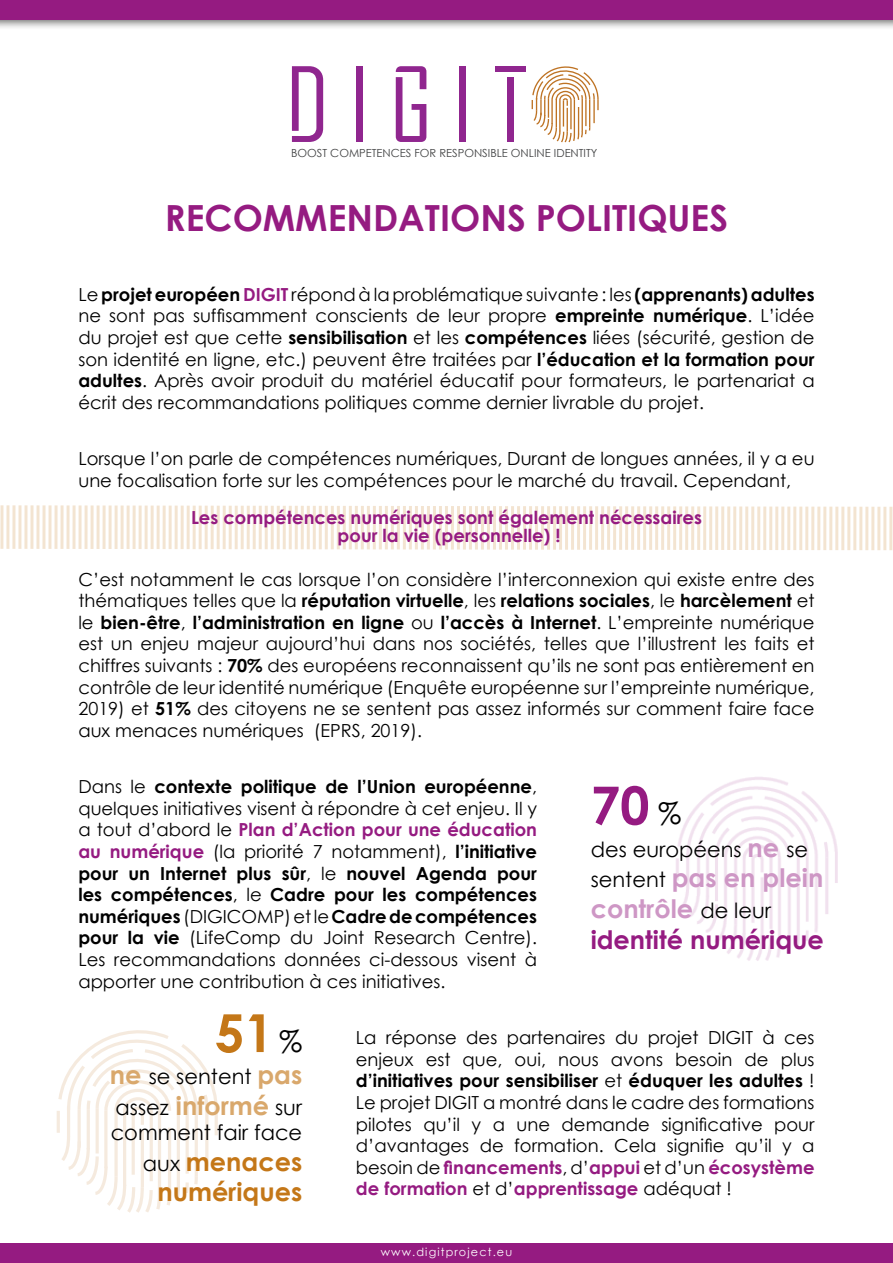
<style>
.page{position:relative;width:893px;height:1263px;background:#fff}
.page>*{position:absolute;margin:0;border:0;box-sizing:border-box;transform-origin:0 0}
.t1{font:700 52.5px "Century Gothic";color:#951b81}
.t2{font:700 52.5px "Century Gothic";color:#c47718}
.t3{font:700 36px "Century Gothic";color:#951b81}
.t4{font:30px "Century Gothic";color:#000}
.t5{font:700 25.5px/30.6px "Century Gothic";color:#ce97c5}
.t6{font:700 25.5px/30.6px "Century Gothic";color:#c47718;text-align:center}
.t7{font:21px/30.6px "Century Gothic";color:#000}
.t8{font:18px/21.6px "Century Gothic";color:#000;text-align:justify}
.t9{font:700 18px "Century Gothic";color:#951b81}
.t10{font:11.25px "Century Gothic";letter-spacing:.1em;color:#fff}
.t11{font:11.1px "Century Gothic";color:#414243}
.s1{font-weight:700}
.s2{font-weight:700;color:#951b81}
.s3{font-weight:700;font-size:25.5px;color:#ce97c5}
.s4{font-weight:400;font-size:21px;color:#000}
.s5{color:#951b81}
.s6{font-weight:700;font-size:25.5px;color:#d9a86c}
</style>
<div class="page">
<div style="left:0;top:0;width:893px;height:31px;background:#3f3f3e;opacity:.75"></div>
<div style="left:0;top:0;width:893px;height:19px;background:#951b81"></div>
<div style="left:0;top:1243px;width:893px;height:20px;background:#951b81"></div>
<svg style="left:0;top:505px;width:893px;height:46px"></svg>
<img style="left:676px;top:777px;width:162px;height:184px">
<hr style="left:67px;top:1106px;width:3px;height:30px;background:#be7324">
<hr style="left:78px;top:1110px;width:3px;height:38px;background:#be7324">
<hr style="left:87px;top:1109px;width:3px;height:40px;background:#be7324">
<hr style="left:96px;top:1108px;width:3px;height:45px;background:#be7324">
<hr style="left:104px;top:1111px;width:3px;height:57px;background:#be7324">
<hr style="left:114px;top:1108px;width:4px;height:69px;background:#f6ede3">
<hr style="left:123px;top:1111px;width:3px;height:75px;background:#be7324">
<hr style="left:150px;top:1111px;width:3px;height:70px;background:#be7324">
<hr style="left:158px;top:1110px;width:3px;height:85px;background:#be7324">
<hr style="left:168px;top:1128px;width:3px;height:65px;background:#be7324">
<hr style="left:177px;top:1108px;width:3px;height:79px;background:#be7324">
<hr style="left:186px;top:1109px;width:3px;height:65px;background:#be7324">
<hr style="left:195px;top:1110px;width:3px;height:67px;background:#be7324">
<hr style="left:205px;top:1110px;width:3px;height:56px;background:#be7324">
<hr style="left:57px;top:1111px;width:3px;height:22px;background:#be7324">
<hr style="left:215px;top:1110px;width:3px;height:25px;background:#be7324">
<hr style="left:132px;top:1112px;width:3px;height:63px;background:#be7324">
<svg style="left:56px;top:1030px;width:162px;height:95px"></svg>
<hr style="left:141px;top:1129px;width:3px;height:58px;background:#be7324">
<svg style="left:62px;top:1133px;width:136px;height:80px"></svg>
<svg style="left:531px;top:66px;width:68px;height:77px"></svg>
<svg style="left:292px;top:66px;width:31px;height:76px"></svg>
<div style="left:356px;top:66px;width:7px;height:76px;background:#90268f"></div>
<svg style="left:396px;top:66px;width:30px;height:76px"></svg>
<div style="left:459px;top:66px;width:7px;height:76px;background:#90268f"></div>
<div style="left:495px;top:66px;width:30px;height:6px;background:#90268f"></div>
<div style="left:507px;top:77px;width:7px;height:65px;background:#90268f"></div>
<p class="t11" style="left:291px;top:145px;width:308px">BOOST COMPETENCES FOR RESPONSIBLE ONLINE IDENTITY</p>
<p class="t3" style="left:165px;top:191px;width:565px">RECOMMENDATIONS POLITIQUES</p>
<p class="t8" style="left:78px;top:283px;width:738px">Le <span class="s1">projet européen</span> <span class="s2">DIGIT</span> répond à la problématique suivante : les <span class="s1">(apprenants) adultes </span>ne sont pas suffisamment conscients de leur propre <span class="s1">empreinte numérique</span>. L’idée du projet est que cette <span class="s1">sensibilisation</span> et les <span class="s1">compétences</span> liées (sécurité, gestion de son identité en ligne, etc.) peuvent être traitées par <span class="s1">l’éducation et la formation pour adultes</span>. Après avoir produit du matériel éducatif pour formateurs, le partenariat a écrit des recommandations politiques comme dernier livrable du projet.</p>
<p class="t8" style="left:78px;top:448px;width:738px">Lorsque l’on parle de compétences numériques, Durant de longues années, il y a eu une focalisation forte sur les compétences pour le marché du travail. Cependant,</p>
<p class="t9" style="left:191px;top:504px;width:512px">Les compétences numériques sont également nécessaires</p>
<p class="t9" style="left:338px;top:522px;width:224px">pour la vie (personnelle) !</p>
<p class="t8" style="left:78px;top:568px;width:738px">C’est notamment le cas lorsque l’on considère l’interconnexion qui existe entre des thématiques telles que la <span class="s1">réputation virtuelle</span>, les <span class="s1">relations sociales</span>, le <span class="s1">harcèlement</span> et le <span class="s1">bien-être</span>, <span class="s1">l’administration en ligne</span> ou <span class="s1">l’accès à Internet</span>. L’empreinte numérique est un enjeu majeur aujourd’hui dans nos sociétés, telles que l’illustrent les faits et chiffres suivants : <span class="s1">70%</span> des européens reconnaissent qu’ils ne sont pas entièrement en contrôle de leur identité numérique (Enquête européenne sur l’empreinte numérique, 2019) et <span class="s1">51%</span> des citoyens ne se sentent pas assez informés sur comment faire face aux menaces numériques (EPRS, 2019).</p>
<p class="t8" style="left:78px;top:776px;width:460px">Dans le <span class="s1">contexte politique de l’Union européenne</span>, quelques initiatives visent à répondre à cet enjeu. Il y a tout d’abord le <span class="s2">Plan d’Action pour une éducation au numérique</span> (la priorité 7 notamment), <span class="s1">l’initiative pour un Internet plus sûr</span>, le <span class="s1">nouvel Agenda pour les compétences</span>, le <span class="s1">Cadre pour les compétences numériques</span> (DIGICOMP) et le <span class="s1">Cadre de compétences pour la vie</span> (LifeComp du Joint Research Centre).<br>Les recommandations données ci-dessous visent à apporter une contribution à ces initiatives.</p>
<p class="t1" style="left:591px;top:765px;width:60px">70</p>
<p class="t4" style="left:658px;top:793px;width:25px">%</p>
<p class="t7" style="left:591px;top:833px;width:219px">des européens <span class="s3">ne</span> se</p>
<p class="t5" style="left:591px;top:862px;width:235px"><span class="s4">sentent</span> pas en plein contrôle <span class="s4">de leur </span><span class="s5">identité numérique</span></p>
<p class="t2" style="left:215px;top:993px;width:60px">51</p>
<p class="t4" style="left:279px;top:1020px;width:25px">%</p>
<p class="t7" style="left:110px;top:1061px;width:194px"><span class="s6">ne</span> se sentent <span class="s6">pas </span>assez <span class="s6">informé</span> sur</p>
<p class="t7" style="left:111px;top:1117px;width:193px">comment fair face</p>
<p class="t6" style="left:143px;top:1145px;width:161px"><span class="s4">aux</span> menaces numériques</p>
<p class="t8" style="left:356px;top:1026px;width:460px">La réponse des partenaires du projet DIGIT à ces enjeux est que, oui, nous avons besoin de plus <span class="s1">d’initiatives pour sensibiliser</span> et <span class="s1">éduquer les adultes</span> !<br>Le projet DIGIT a montré dans le cadre des formations pilotes qu’il y a une demande significative pour d’avantages de formation. Cela signifie qu’il y a besoin de <span class="s2">financements</span>, d’<span class="s2">appui</span> et d’un <span class="s2">écosystème de formation</span> et d’<span class="s2">apprentissage</span> adéquat !</p>
<p class="t10" style="left:381px;top:1244px;width:133px">www.digitproject.eu</p>
</div>
